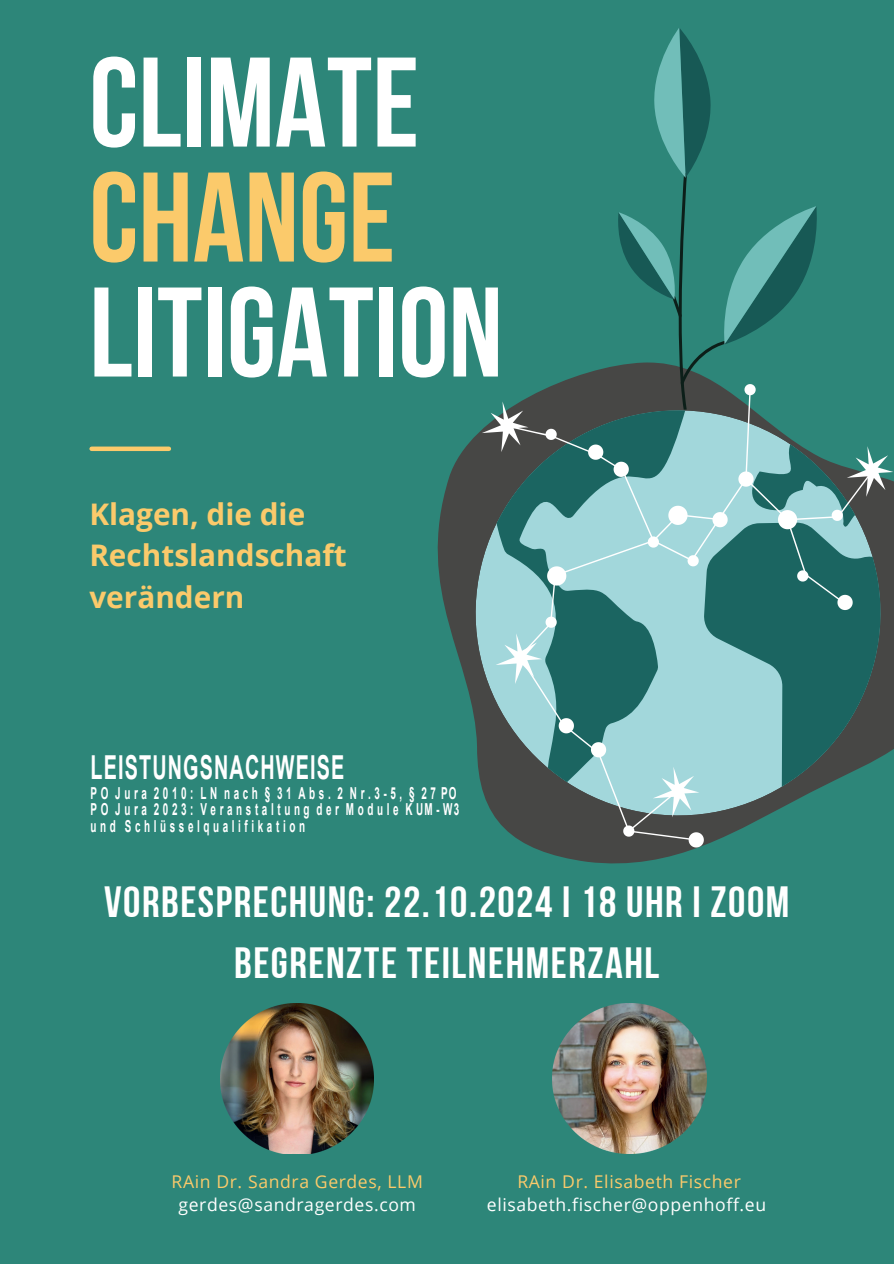
<style>
.page{position:relative;width:894px;height:1264px;background:#fff}
.page>*{position:absolute;margin:0;border:0;box-sizing:border-box;transform-origin:0 0}
.t1{font:127.05px "Bebas Neue Cyrillic";color:#fff}
.t2{font:127.05px "Bebas Neue Cyrillic";color:#fbca6b}
.t3{font:43.5px/60.8px "Bebas Neue Cyrillic";letter-spacing:.035em;color:#fff;text-align:center}
.t4{font:700 33px "Arial";letter-spacing:.055em;color:#fff;scale:.6 1}
.t5{font:700 29.7px/41.4px "Open Sans";color:#fbca6b}
.t6{font:17.55px "Open Sans";letter-spacing:.035em;color:#fff}
.t7{font:17.55px "Open Sans";letter-spacing:.035em;color:#fbca6b}
.t8{font:700 16.5px/16.5px "Arial";letter-spacing:.365em;color:#fff;scale:.6 1}
</style>
<div class="page">
<div style="left:0;top:0;width:893px;height:1263px;background:#2d8679"></div>
<svg style="left:437px;top:366px;width:288px;height:498px"></svg>
<svg style="left:455px;top:390px;width:438px;height:446px;fill:#474846"></svg>
<svg style="left:484px;top:409px;width:129px;height:381px;fill:#474745"></svg>
<svg style="left:703px;top:610px;width:177px;height:205px"></svg>
<div style="left:92px;top:446px;width:77px;height:5px;background:#fbca6b"></div>
<svg style="left:509px;top:426px;width:188px;height:414px"></svg>
<svg style="left:547px;top:566px;width:19px;height:19px"></svg>
<svg style="left:545px;top:616px;width:11px;height:11px"></svg>
<svg style="left:545px;top:429px;width:11px;height:11px"></svg>
<svg style="left:623px;top:766px;width:80px;height:81px"></svg>
<svg style="left:495px;top:633px;width:47px;height:51px"></svg>
<svg style="left:481px;top:401px;width:47px;height:51px"></svg>
<svg style="left:613px;top:28px;width:280px;height:582px"></svg>
<img style="left:220px;top:1003px;width:153px;height:149px">
<img style="left:552px;top:1003px;width:154px;height:149px">
<h1 class="t1" style="left:89px;top:32px;width:331px">CLIMATE</h1>
<h1 class="t2" style="left:89px;top:147px;width:307px">CHANGE</h1>
<h1 class="t1" style="left:89px;top:262px;width:415px">LITIGATION</h1>
<h3 class="t5" style="left:89px;top:492px;width:259px">Klagen, die die<br>Rechtslandschaft verändern</h3>
<h3 class="t4" style="left:91px;top:744px;width:424px">LEISTUNGSNACHWEISE</h3>
<p class="t8" style="left:91px;top:785px;width:615px">PO Jura 2010: LN nach § 31 Abs. 2 Nr.3-5, § 27 PO<br>PO Jura 2023: Veranstaltung der Module KUM-W3 und Schlüsselqualifikation</p>
<h2 class="t3" style="left:104px;top:871px;width:686px">VORBESPRECHUNG: 22.10.2024 I 18 UHR I ZOOM<br>BEGRENZTE TEILNEHMERZAHL</h2>
<p class="t7" style="left:171px;top:1169px;width:253px">RAin Dr. Sandra Gerdes, LLM</p>
<p class="t6" style="left:178px;top:1192px;width:239px">gerdes@sandragerdes.com</p>
<p class="t7" style="left:517px;top:1169px;width:225px">RAin Dr. Elisabeth Fischer</p>
<p class="t6" style="left:486px;top:1192px;width:281px">elisabeth.fischer@oppenhoff.eu</p>
</div>
